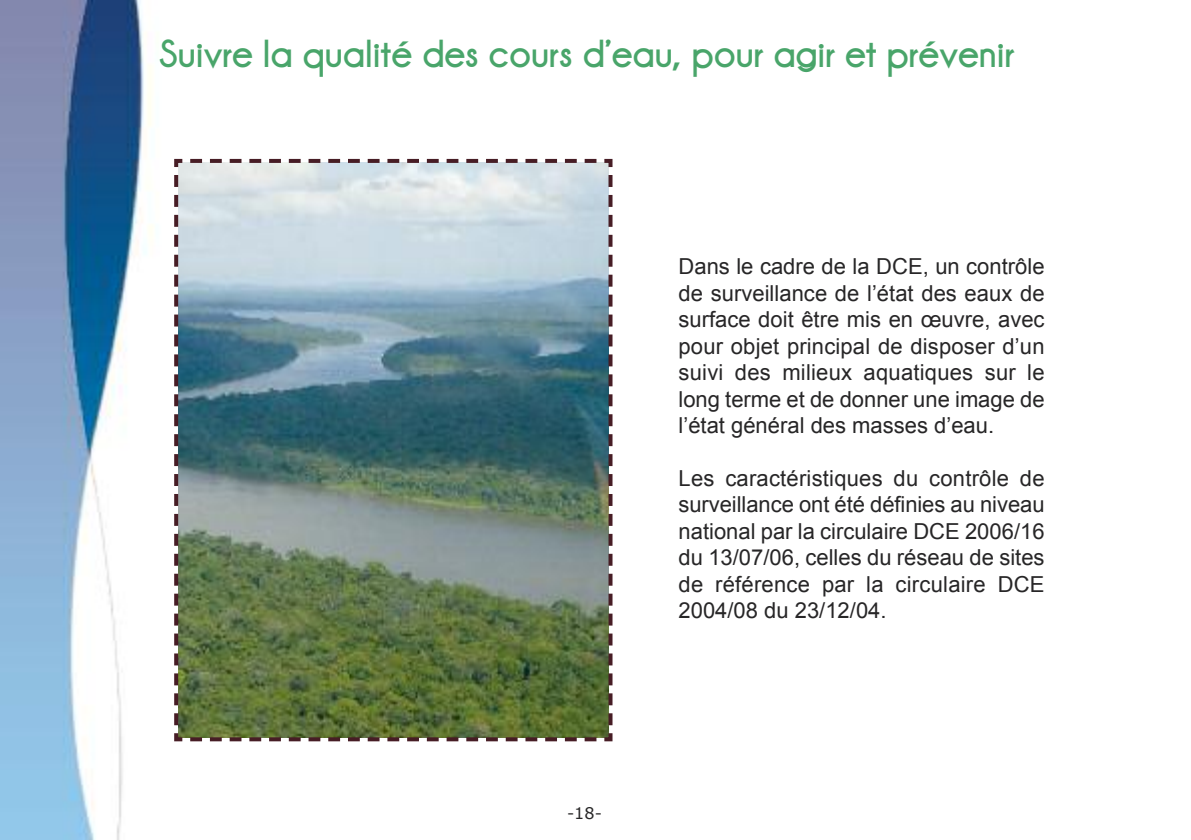
<style>
.page{position:relative;width:1191px;height:840px;background:#fff}
.page>*{position:absolute;margin:0;border:0;box-sizing:border-box;transform-origin:0 0}
.t1{font:40px "Champagne&Limousines Thick";color:#49a56a}
.t2{font:22px/26.4px "Arial";color:#272627;text-align:justify}
.t3{font:16px "Verdana";color:#272627}
</style>
<div class="page">
<img style="left:0;top:0;width:153px;height:839px">
<img style="left:174px;top:158px;width:439px;height:584px">
<h1 class="t1" style="left:159px;top:31px;width:857px">Suivre la qualité des cours d’eau, pour agir et prévenir</h1>
<p class="t3" style="left:567px;top:802px;width:36px">-18-</p>
<p class="t2" style="left:678px;top:253px;width:367px">Dans le cadre de la DCE, un contrôle de surveillance de l’état des eaux de surface doit être mis en œuvre, avec pour objet principal de disposer d’un suivi des milieux aquatiques sur le long terme et de donner une image de l’état général des masses d’eau.</p>
<p class="t2" style="left:678px;top:464px;width:367px">Les caractéristiques du contrôle de surveillance ont été définies au niveau national par la circulaire DCE 2006/16 du 13/07/06, celles du réseau de sites de référence par la circulaire DCE 2004/08 du 23/12/04.</p>
</div>
